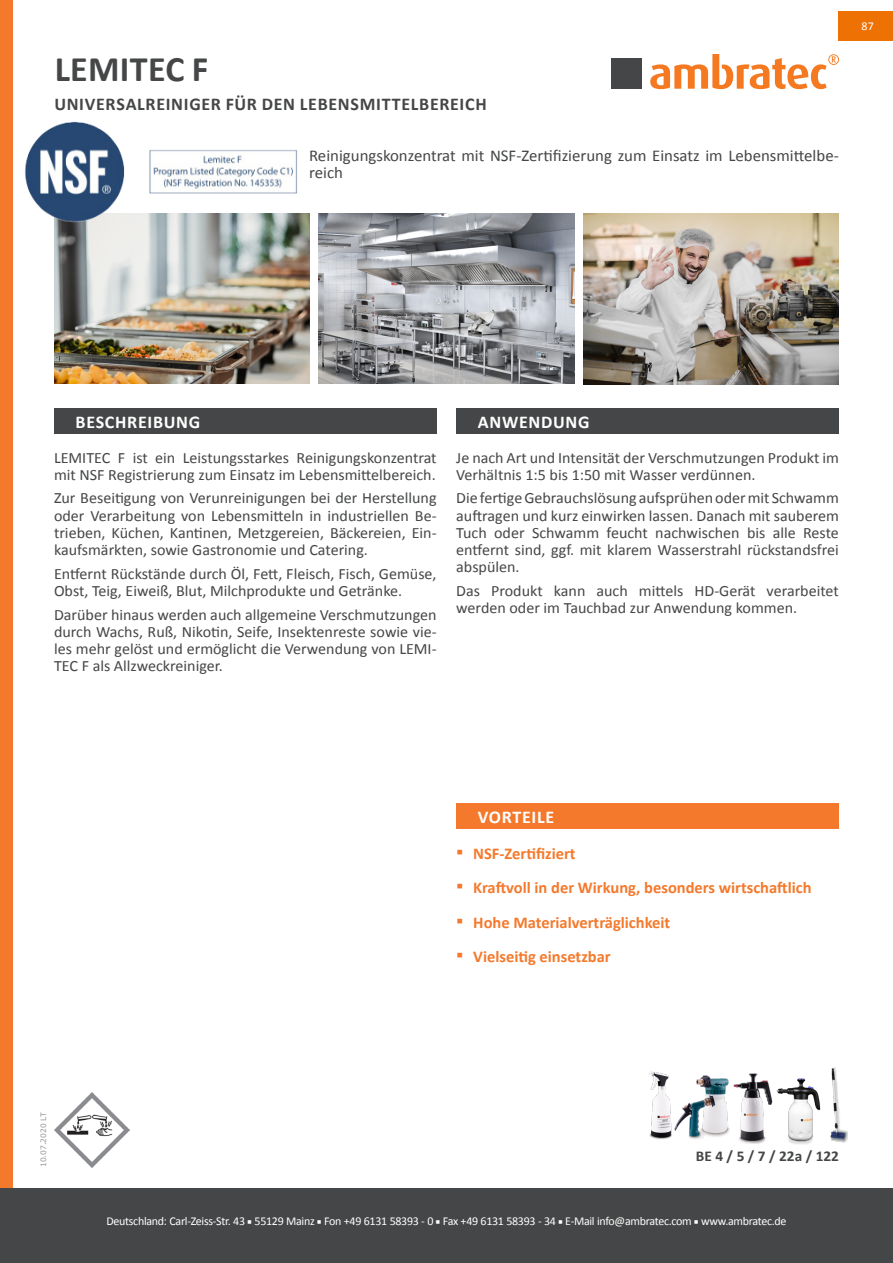
<style>
.page{position:relative;width:893px;height:1263px;background:#fff}
.page>*{position:absolute;margin:0;border:0;box-sizing:border-box;transform-origin:0 0}
.t1{font:700 36px "Calibri";letter-spacing:.01em;color:#454647}
.t2{font:700 18px "Calibri";letter-spacing:.04em;color:#454647}
.t3{font:700 18px "Calibri";letter-spacing:.04em;color:#fff}
.t4{font:700 16.5px "Calibri";color:#f4792c}
.t5{font:16.5px/17.2px "Calibri";color:#454647}
.t6{font:15.75px/17.2px "Calibri";color:#454647}
.t7{font:700 15px "Calibri";color:#454647}
.t8{font:12px "Calibri";letter-spacing:-.025em;color:#fff}
.t9{font:7.5px "Verdana";color:#939598}
.s1{font-size:21px}
.s2{font-family:"Minion Pro"}
</style>
<div class="page">
<div style="left:0;top:0;width:13px;height:1263px;background:#f4792c"></div>
<div style="left:0;top:1188px;width:893px;height:75px;background:#454647"></div>
<svg style="left:650px;top:54px;width:189px;height:35px"></svg>
<div style="left:611px;top:58px;width:31px;height:31px;background:#454647"></div>
<div style="left:839px;top:11px;width:54px;height:29px;background:#ee7203"></div>
<div style="left:456px;top:408px;width:383px;height:26px;background:#454647"></div>
<div style="left:456px;top:804px;width:383px;height:25px;background:#f4792c"></div>
<div style="left:54px;top:408px;width:383px;height:26px;background:#454647"></div>
<img style="left:319px;top:213px;width:255px;height:171px">
<img style="left:584px;top:213px;width:255px;height:171px">
<img style="left:54px;top:233px;width:255px;height:151px">
<img style="left:54px;top:1092px;width:75px;height:75px">
<img style="left:780px;top:1078px;width:41px;height:66px">
<img style="left:830px;top:1067px;width:17px;height:75px">
<img style="left:688px;top:1075px;width:34px;height:64px">
<img style="left:722px;top:1073px;width:58px;height:71px">
<img style="left:649px;top:1071px;width:39px;height:68px">
<img style="left:25px;top:121px;width:297px;height:112px">
<h1 class="t1" style="left:55px;top:44px;width:155px">LEMITEC F</h1>
<p class="t2" style="left:54px;top:91px;width:434px">UNIVERSALREINIGER FÜR DEN LEBENSMITTELBEREICH</p>
<p class="t5" style="left:309px;top:146px;width:531px">Reinigungskonzentrat mit NSF-Zertifizierung zum Einsatz im Lebensmittelbe&shy;reich</p>
<p class="t8" style="left:862px;top:19px;width:14px">87</p>
<p class="t3" style="left:76px;top:409px;width:126px">BESCHREIBUNG</p>
<p class="t3" style="left:478px;top:409px;width:113px">ANWENDUNG</p>
<p class="t6" style="left:54px;top:448px;width:384px">LEMITEC F ist ein Leistungsstarkes Reinigungskonzentrat mit NSF Registrierung zum Einsatz im Lebensmittelbereich.</p>
<p class="t6" style="left:54px;top:489px;width:384px;text-align:justify">Zur Beseitigung von Verunreinigungen bei der Herstellung oder Verarbeitung von Lebensmitteln in industriellen Be&shy;trieben, Küchen, Kantinen, Metzgereien, Bäckereien, Ein&shy;kaufsmärkten, sowie Gastronomie und Catering.</p>
<p class="t6" style="left:54px;top:564px;width:384px">Entfernt Rückstände durch Öl, Fett, Fleisch, Fisch, Gemüse,<br>Obst, Teig, Eiweiß, Blut, Milchprodukte und Getränke.</p>
<p class="t6" style="left:54px;top:605px;width:384px;text-align:justify">Darüber hinaus werden auch allgemeine Verschmutzungen durch Wachs, Ruß, Nikotin, Seife, Insektenreste sowie vie&shy;les mehr gelöst und ermöglicht die Verwendung von LEMI-TEC F als Allzweckreiniger.</p>
<p class="t6" style="left:456px;top:448px;width:384px">Je nach Art und Intensität der Verschmutzungen Produkt im<br>Verhältnis 1:5 bis 1:50 mit Wasser verdünnen.</p>
<p class="t6" style="left:456px;top:489px;width:384px;text-align:justify">Die fertige Gebrauchslösung aufsprühen oder mit Schwamm auftragen und kurz einwirken lassen. Danach mit sauberem Tuch oder Schwamm feucht nachwischen bis alle Reste entfernt sind, ggf. mit klarem Wasserstrahl rückstandsfrei abspülen.</p>
<p class="t6" style="left:456px;top:581px;width:384px">Das Produkt kann auch mittels HD-Gerät verarbeitet werden oder im Tauchbad zur Anwendung kommen.</p>
<p class="t3" style="left:478px;top:804px;width:78px">VORTEILE</p>
<p class="t4" style="left:456px;top:841px;width:121px"><span class="s1">▪</span> NSF-Zertifiziert</p>
<p class="t4" style="left:456px;top:876px;width:357px"><span class="s1">▪</span> Kraftvoll in der Wirkung, besonders wirtschaftlich</p>
<p class="t4" style="left:456px;top:910px;width:215px"><span class="s1">▪</span> Hohe Materialverträglichkeit</p>
<p class="t4" style="left:456px;top:945px;width:156px"><span class="s1">▪</span> Vielseitig einsetzbar</p>
<p class="t9" style="left:39px;top:1167px;width:56px;rotate:-90deg">10.07.2020 LT</p>
<p class="t9" style="left:39px;top:1128px;width:17px;rotate:-90deg">1 SI</p>
<p class="t9" style="left:39px;top:1162px;width:19px;rotate:-90deg">1 5</p>
<p class="t7" style="left:696px;top:1145px;width:145px">BE 4 / 5 / 7 / 22a / 122</p>
<p class="t8" style="left:106px;top:1214px;width:682px">Deutschland: Carl-Zeiss-Str. 43 <span class="s2">■</span> 55129 Mainz <span class="s2">■</span> Fon +49 6131 58393 - 0 <span class="s2">■</span> Fax +49 6131 58393 - 34 <span class="s2">■</span> E-Mail info@ambratec.com <span class="s2">■</span> www.ambratec.de</p>
</div>
